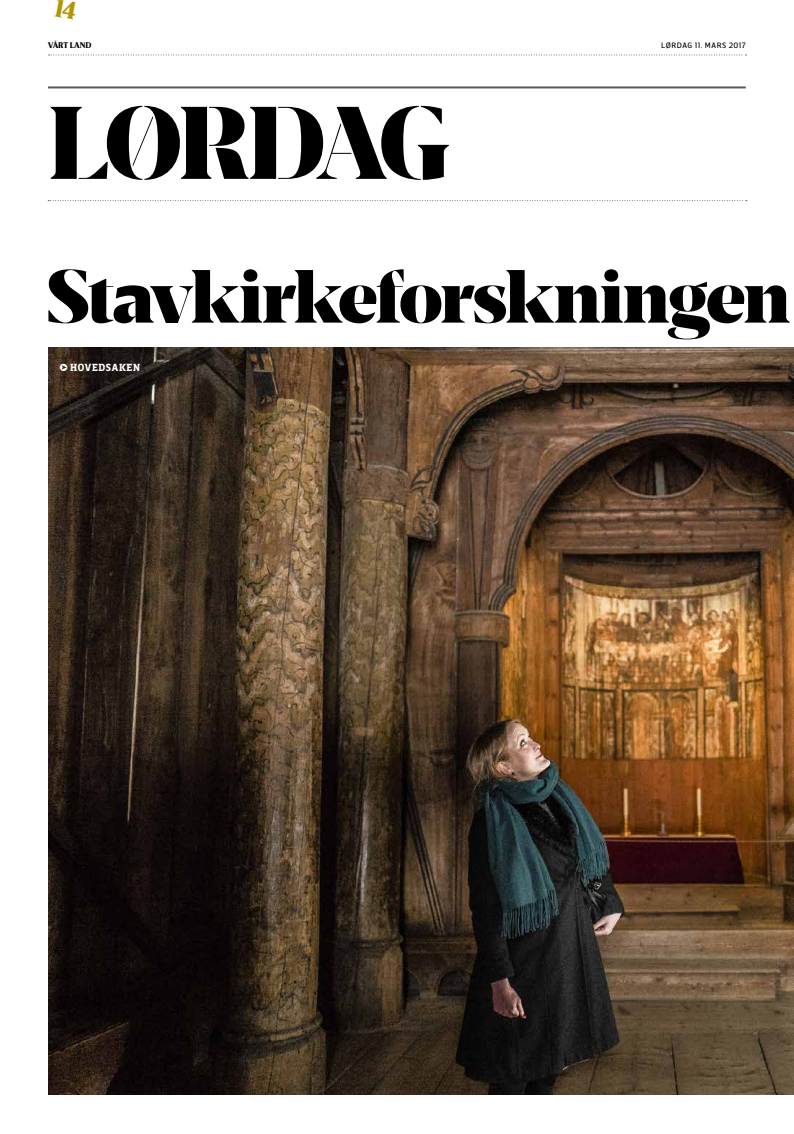
<style>
.page{position:relative;width:794px;height:1134px;background:#fff}
.page>*{position:absolute;margin:0;border:0;box-sizing:border-box;transform-origin:0 0}
.t1{font:100px "Breve Display Stencil";letter-spacing:-.04em;color:#000}
.t2{font:73px "Breve Display";letter-spacing:-.025em;color:#000}
.t3{font:700 10px "Breve Slab Title";letter-spacing:.065em;color:#fff}
.t4{font:8px "Breve Sans Text";letter-spacing:.06em;color:#000}
.t5{font:900 8px "Breve Title";letter-spacing:.01em;color:#000}
.s1{font-family:"Breve Sans Title"}
</style>
<div class="page">
<svg style="left:49px;top:55px;width:697px;height:1px"></svg>
<hr style="left:48px;top:86px;width:698px;height:2px;background:#58595b">
<svg style="left:48px;top:200px;width:699px;height:1px"></svg>
<img style="left:48px;top:348px;width:746px;height:746px">
<p class="t5" style="left:48px;top:41px;width:45px">VÅRT LAND</p>
<h1 class="t1" style="left:48px;top:84px;width:403px">lørdag</h1>
<p class="t4" style="left:661px;top:41px;width:86px">LØRDAG 11. MARS 2017</p>
<p class="t2" style="left:47px;top:253px;width:745px">Stavkirkeforskningen</p>
<p class="t3" style="left:60px;top:361px;width:82px"><span class="s1">Y</span> HOVEDSAKEN</p>
</div>
